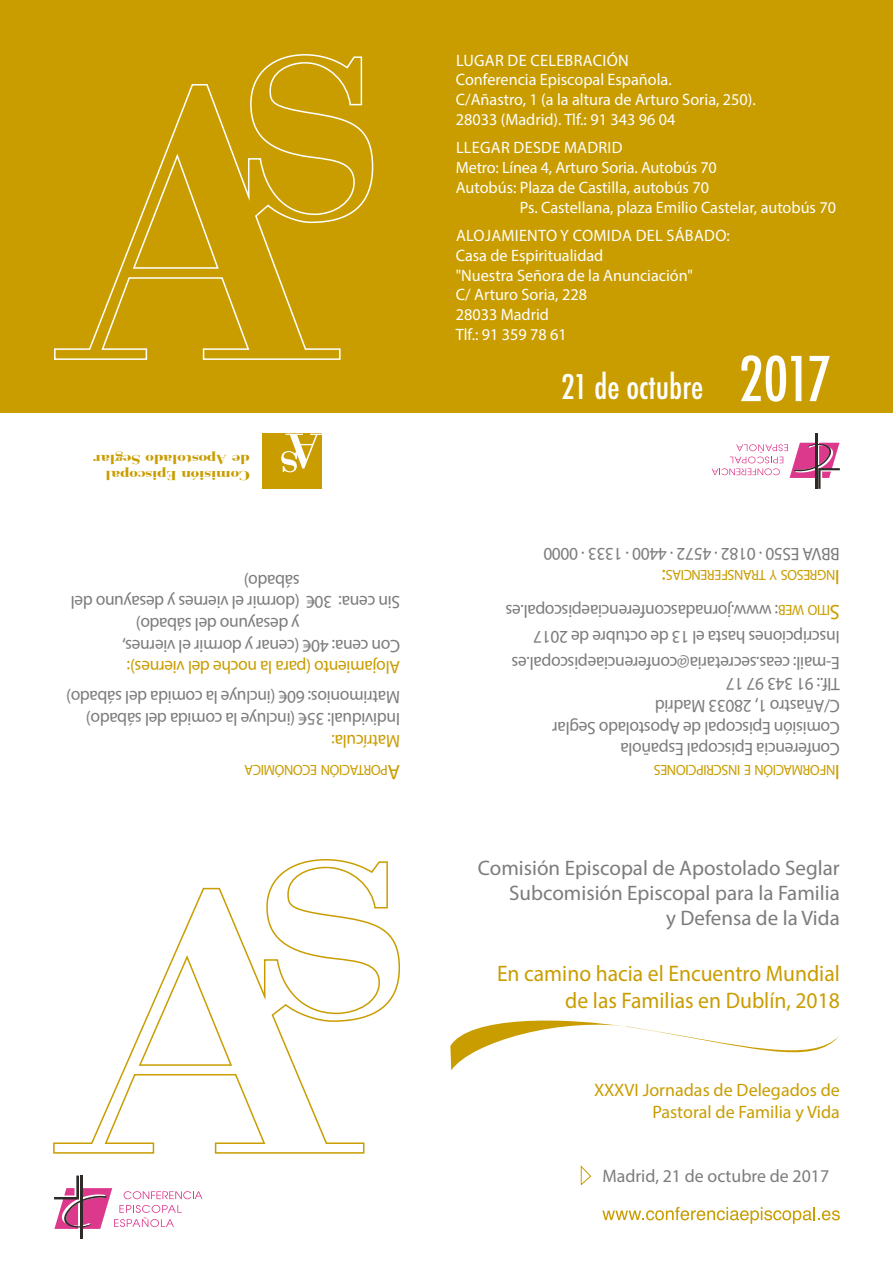
<style>
.page{position:relative;width:893px;height:1263px;background:#fff}
.page>*{position:absolute;margin:0;border:0;box-sizing:border-box;transform-origin:0 0}
.t1{font:500 condensed 60px "Futura";color:#fff}
.t2{font:500 condensed 33px "Futura";color:#fff}
.t3{font:22.5px/27px "Myriad Pro";color:#c99d00;text-align:right;scale:.96 1}
.t4{font:21px/25.2px "Myriad Pro";color:#7c7c7c;text-align:right}
.t5{font:21px "Myriad Pro";color:#c99d00}
.t6{font:18px/21.6px "Myriad Pro";letter-spacing:-.02em;color:#7c7c7c}
.t7{font:18px/21.6px "Myriad Pro";letter-spacing:-.015em;color:#c99d00;text-align:right}
.t8{font:18px "Myriad Pro";color:#7c7c7c}
.t9{font:16.5px/19.8px "Myriad Pro";color:#fff}
.t10{font:16.5px "Myriad Pro";letter-spacing:.02em;color:#fff}
.t11{font:14.7px "Myriad Pro";letter-spacing:-.03em;color:#c99d00}
.t12{font:700 13.5px/16.2px "Bodoni FLF";color:#c99d00;scale:1.27 1}
.s1{font-size:21px}
</style>
<div class="page">
<div style="left:0;top:0;width:893px;height:412px;background:#c99d00"></div>
<svg style="left:602px;top:1207px;width:238px;height:17px"></svg>
<svg style="left:450px;top:1020px;width:390px;height:50px"></svg>
<svg style="left:580px;top:1165px;width:12px;height:20px"></svg>
<hr style="left:815px;top:434px;width:2px;height:55px;background:#2e2a28">
<svg style="left:711px;top:443px;width:129px;height:46px"></svg>
<div style="left:263px;top:434px;width:59px;height:55px;background:#c99d00"></div>
<svg style="left:281px;top:434px;width:41px;height:38px"></svg>
<svg style="left:54px;top:54px;width:320px;height:306px"></svg>
<svg style="left:53px;top:859px;width:348px;height:295px"></svg>
<hr style="left:80px;top:1175px;width:3px;height:64px;background:#2e2a28">
<svg style="left:54px;top:1175px;width:149px;height:54px"></svg>
<p class="t10" style="left:456px;top:50px;width:174px">LUGAR DE CELEBRACIÓN</p>
<p class="t9" style="left:456px;top:70px;width:301px">Conferencia Episcopal Española.<br>C/Añastro, 1 (a la altura de Arturo Soria, 250).<br>28033 (Madrid). Tlf.: 91 343 96 04</p>
<p class="t10" style="left:456px;top:138px;width:168px">LLEGAR DESDE MADRID</p>
<p class="t9" style="left:456px;top:157px;width:262px">Metro: Línea 4, Arturo Soria. Autobús 70</p>
<p class="t9" style="left:520px;top:177px;width:318px;text-indent:-64px">Autobús: Plaza de Castilla, autobús 70<br>Ps. Castellana, plaza Emilio Castelar, autobús 70</p>
<p class="t10" style="left:456px;top:225px;width:275px">ALOJAMIENTO Y COMIDA DEL SÁBADO:</p>
<p class="t9" style="left:456px;top:245px;width:239px">Casa de Espiritualidad<br>"Nuestra Señora de la Anunciación"<br>C/ Arturo Soria, 228<br>28033 Madrid<br>Tlf.: 91 359 78 61</p>
<p class="t12" style="left:250px;top:483px;width:125px;rotate:-180deg">Comisión Episcopal de Apostolado Seglar</p>
<p class="t2" style="left:561px;top:365px;width:144px">21 de octubre</p>
<p class="t1" style="left:739px;top:340px;width:94px">2017</p>
<p class="t6" style="left:840px;top:565px;width:298px;rotate:-180deg">BBVA ES50 · 0182 · 4572 · 4400 · 1333 · 0000</p>
<p class="t6" style="left:300px;top:613px;width:230px;text-indent:-100px;rotate:-180deg">Sin cena: 30€ (dormir el viernes y desayuno del sábado)</p>
<p class="t5" style="left:666px;top:589px;width:6px;rotate:-180deg">:</p>
<p class="t11" style="left:835px;top:583px;width:171px;rotate:-180deg">ngresos y transferenci as</p>
<p class="t5" style="left:840px;top:589px;width:6px;rotate:-180deg">I</p>
<p class="t6" style="left:779px;top:622px;width:274px;rotate:-180deg">: www.jornadasconferenciaepiscopal.es</p>
<p class="t11" style="left:840px;top:619px;width:63px;rotate:-180deg">oi ti<span class="s1">S</span> w e b</p>
<p class="t6" style="left:300px;top:657px;width:179px;text-indent:-100px;rotate:-180deg">Con cena: 40€ (cenar y dormir el viernes, y desayuno del sábado)</p>
<p class="t6" style="left:840px;top:648px;width:308px;rotate:-180deg">Inscripciones hasta el 13 de octubre de 2017</p>
<p class="t6" style="left:840px;top:760px;width:330px;rotate:-180deg">Conferencia Episcopal Española<br>Comisión Episcopal de Apostolado Seglar C/Añastro 1, 28033 Madrid<br>Tlf.: 91 343 97 17<br>E-mail: ceas.secretaria@conferenciaepiscopal.es</p>
<p class="t7" style="left:400px;top:678px;width:275px;rotate:-180deg">Alojamiento (para la noche del viernes):</p>
<p class="t6" style="left:400px;top:730px;width:335px;rotate:-180deg">Individual: 35€ (incluye la comida del sábado)<br>Matrimonios: 60€ (incluye la comida del sábado)</p>
<p class="t7" style="left:400px;top:752px;width:70px;rotate:-180deg">Matrícula:</p>
<p class="t11" style="left:388px;top:779px;width:145px;rotate:-180deg">portaci ón económi ca</p>
<p class="t5" style="left:400px;top:785px;width:13px;rotate:-180deg">A</p>
<p class="t11" style="left:835px;top:779px;width:183px;rotate:-180deg">nformaci ón e i nscri pci ones</p>
<p class="t5" style="left:840px;top:785px;width:6px;rotate:-180deg">I</p>
<p class="t4" style="left:478px;top:855px;width:363px">Comisión Episcopal de Apostolado Seglar</p>
<p class="t4" style="left:509px;top:880px;width:332px">Subcomisión Episcopal para la Familia y Defensa de la Vida</p>
<p class="t3" style="left:497px;top:960px;width:359px">En camino hacia el Encuentro Mundial de las Familias en Dublín, 2018</p>
<p class="t7" style="left:594px;top:1079px;width:247px">XXXVI Jornadas de Delegados de<br>Pastoral de Familia y Vida</p>
<p class="t8" style="left:602px;top:1165px;width:228px">Madrid, 21 de octubre de 2017</p>
</div>
